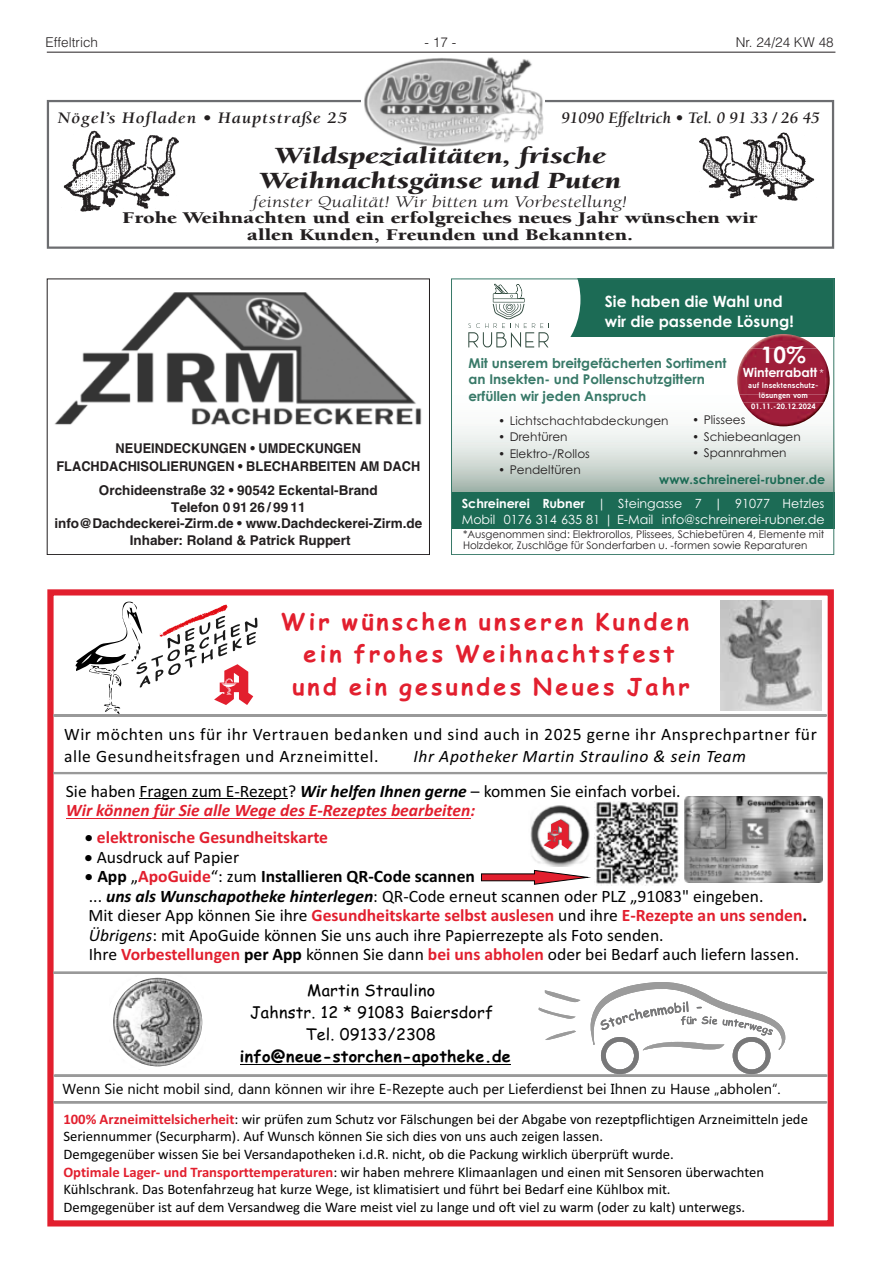
<style>
.page{position:relative;width:881px;height:1263px;background:#fff}
.page>*{position:absolute;margin:0;border:0;box-sizing:border-box;transform-origin:0 0}
.t1{font:28.65px "Century Gothic Pro";color:#231f20}
.t2{font:italic 900 23.85px/24.8px "Berkeley LT";color:#231f20;text-align:center;scale:1.28 1}
.t3{font:700 23.25px/32.4px "Comic Sans MS";letter-spacing:.135em;color:#e21f2e;text-align:center}
.t4{font:700 22.65px "Century Gothic Pro";color:#fff}
.t5{font:17.4px/19.5px "Calibri";color:#000}
.t6{font:17.4px/21.3px "Calibri";letter-spacing:.035em;color:#000}
.t7{font:italic 700 17.4px "Calibri";color:#e21f2e}
.t8{font:700 17.4px "Calibri";color:#e21f2e}
.t9{font:900 16.8px/16.8px "Berkeley LT";color:#231f20;text-align:center;scale:1.28 1}
.t10{font:italic 16.8px "Berkeley LT";color:#231f20;scale:1.28 1}
.t11{font:italic 700 16.5px "Berkeley LT";color:#231f20}
.t12{font:italic 700 16.5px "Berkeley LT";letter-spacing:.05em;color:#231f20;scale:1.1 1}
.t13{font:15.9px/22.2px "Comic Sans MS";letter-spacing:.015em;color:#000;text-align:center}
.t14{font:700 15.9px "Comic Sans MS";letter-spacing:.02em;color:#000}
.t15{font:700 15.6px/20.7px "Century Gothic Pro";color:#fff}
.t16{font:14.55px/17.7px "Calibri";color:#000}
.t17{font:14.55px "Ebrima";color:#000}
.t18{font:700 13.5px/16.5px "Helvetica LT";color:#231f20;text-align:center}
.t19{font:700 13.5px/16.2px "Century Gothic";color:#387968}
.t20{font:700 13.5px/18px "Helvetica LT";color:#231f20;text-align:center;scale:.95 1}
.t21{font:300 13.5px "Helvetica LT";color:#231f20}
.t22{font:700 12.6px/23.7px "Century Gothic Pro";color:#1c6b55;text-align:right}
.t23{font:12.6px "Century Gothic Pro";color:#fff}
.t24{font:700 12.6px "Century Gothic Pro";color:#fff}
.t25{font:12px "Century Gothic Pro";color:#231f20}
.t26{font:10.5px/11.1px "Century Gothic";color:#231f20}
.t27{font:700 8.1px/9.6px "Aaux Next";letter-spacing:.01em;color:#fff;text-align:center}
.t28{font:700 7.5px "Century Gothic Pro";letter-spacing:.02em;color:#fff}
.s1{font-family:"Aaux Next";font-weight:400;font-size:11.25px}
.s2{color:#fff}
.s3{font-weight:400;color:#fff}
.s4{font-style:italic}
.s5{font-weight:700;font-style:italic}
.s6{color:#000}
.s7{font-weight:700}
.s8{font-weight:700;color:#e21f2e}
</style>
<div class="page">
<hr style="left:47px;top:52px;width:788px;height:1px;background:#231f20">
<div style="left:47px;top:589px;width:786px;height:637px;border:6px solid #e21f2e"></div>
<svg style="left:75px;top:602px;width:182px;height:112px"></svg>
<hr style="left:240px;top:1064px;width:270px;height:1px;background:#000">
<svg style="left:538px;top:990px;width:42px;height:29px"></svg>
<svg style="left:545px;top:1030px;width:31px;height:10px"></svg>
<svg style="left:590px;top:982px;width:194px;height:92px"></svg>
<img style="left:114px;top:979px;width:87px;height:86px">
<div style="left:107px;top:972px;width:101px;height:100px;border:6px solid #fff;border-radius:50%"></div>
<div style="left:53px;top:714px;width:773px;height:3px;border:2px solid #999"></div>
<div style="left:53px;top:772px;width:773px;height:2px;border:2px solid #999"></div>
<hr style="left:139px;top:798px;width:149px;height:1px;background:#000">
<hr style="left:66px;top:818px;width:404px;height:1px;background:#e21f2e">
<img style="left:684px;top:796px;width:137px;height:86px">
<img style="left:594px;top:801px;width:85px;height:84px">
<img style="left:530px;top:805px;width:60px;height:62px">
<svg style="left:543px;top:819px;width:29px;height:30px"></svg>
<img style="left:720px;top:601px;width:101px;height:109px">
<svg style="left:481px;top:870px;width:108px;height:15px"></svg>
<div style="left:53px;top:971px;width:773px;height:3px;border:2px solid #999"></div>
<div style="left:54px;top:1074px;width:773px;height:3px;border:2px solid #999"></div>
<div style="left:53px;top:1101px;width:774px;height:2px;border:2px solid #999"></div>
<img style="left:54px;top:292px;width:368px;height:133px">
<svg style="left:453px;top:347px;width:378px;height:146px"></svg>
<div style="left:451px;top:279px;width:382px;height:58px;background:#1c6b55"></div>
<div style="left:451px;top:493px;width:382px;height:36px;background:#1c6b55"></div>
<svg style="left:453px;top:281px;width:127px;height:93px"></svg>
<img style="left:737px;top:334px;width:79px;height:59px">
<svg style="left:824px;top:395px;width:3px;height:5px"></svg>
<img style="left:824px;top:360px;width:5px;height:35px">
<img style="left:742px;top:403px;width:81px;height:23px">
<img style="left:738px;top:348px;width:86px;height:55px">
<div style="left:451px;top:279px;width:382px;height:276px;border:1px solid #387968"></div>
<img style="left:63px;top:130px;width:116px;height:82px">
<div style="left:47px;top:100px;width:786px;height:149px;border:2px solid #6c6d70"></div>
<img style="left:361px;top:57px;width:183px;height:90px">
<img style="left:699px;top:132px;width:116px;height:69px">
<p class="t21" style="left:45px;top:34px;width:54px">Effeltrich</p>
<p class="t21" style="left:424px;top:34px;width:33px">- 17 -</p>
<p class="t21" style="left:735px;top:34px;width:99px">Nr. 24/24 KW 48</p>
<p class="t12" style="left:58px;top:109px;width:264px">Nögel’s Hofladen • Hauptstraße 25</p>
<p class="t11" style="left:561px;top:109px;width:260px">91090 Effeltrich • Tel. 0 91 33 / 26 45</p>
<h2 class="t2" style="left:259px;top:143px;width:284px">Wildspezialitäten, frische<br>Weihnachtsgänse und Puten</h2>
<p class="t10" style="left:253px;top:193px;width:294px">feinster Qualität! Wir bitten um Vorbestellung!</p>
<p class="t9" style="left:122px;top:210px;width:497px">Frohe Weihnachten und ein erfolgreiches neues Jahr wünschen wir allen Kunden, Freunden und Bekannten.</p>
<p class="t15" style="left:604px;top:290px;width:190px">Sie haben die Wahl und wir die passende Lösung!</p>
<p class="t20" style="left:56px;top:439px;width:384px">NEUEINDECKUNGEN • UMDECKUNGEN<br>FLACHDACHISOLIERUNGEN • BLECHARBEITEN AM DACH</p>
<p class="t18" style="left:54px;top:482px;width:369px">Orchideenstraße 32 • 90542 Eckental-Brand<br>Telefon 0 91 26 / 99 11<br>info@Dachdeckerei-Zirm.de • www.Dachdeckerei-Zirm.de Inhaber: Roland &amp; Patrick Ruppert</p>
<p class="t19" style="left:468px;top:355px;width:259px">Mit unserem breitgefächerten Sortiment an Insekten- und Pollenschutzgittern erfüllen wir jeden Anspruch</p>
<h3 class="t4" style="left:760px;top:340px;width:46px">10%</h3>
<p class="t24" style="left:742px;top:365px;width:83px">Winterrabatt <span class="s1">*</span></p>
<p class="t27" style="left:748px;top:380px;width:72px">auf Insektenschutz&shy;lösungen vom</p>
<p class="t28" style="left:750px;top:402px;width:66px">01.11.-20.12.2024</p>
<h1 class="t1" style="left:691px;top:402px;width:9px">·</h1>
<p class="t25" style="left:703px;top:412px;width:43px">Plissees</p>
<h1 class="t1" style="left:691px;top:419px;width:9px">·</h1>
<p class="t25" style="left:703px;top:429px;width:98px">Schiebeanlagen</p>
<h1 class="t1" style="left:691px;top:435px;width:9px">·</h1>
<p class="t25" style="left:703px;top:446px;width:84px">Spannrahmen</p>
<h1 class="t1" style="left:497px;top:403px;width:9px">·</h1>
<p class="t25" style="left:509px;top:413px;width:160px">Lichtschachtabdeckungen</p>
<h1 class="t1" style="left:497px;top:419px;width:9px">·</h1>
<p class="t25" style="left:509px;top:430px;width:59px">Drehtüren</p>
<h1 class="t1" style="left:497px;top:436px;width:9px">·</h1>
<p class="t25" style="left:509px;top:446px;width:82px">Elektro-/Rollos</p>
<h1 class="t1" style="left:497px;top:452px;width:9px">·</h1>
<p class="t25" style="left:509px;top:463px;width:72px">Pendeltüren</p>
<p class="t22" style="left:461px;top:467px;width:365px">www.schreinerei-rubner.de<br><span class="s2">Schreinerei Rubner</span> <span class="s3">| Steingasse 7 | 91077 Hetzles</span></p>
<p class="t23" style="left:461px;top:511px;width:364px">Mobil 0176 314 635 81 | E-Mail info@schreinerei-rubner.de</p>
<p class="t26" style="left:463px;top:529px;width:362px">*Ausgenommen sind: Elektrorollos, Plissees, Schiebetüren 4, Elemente mit<br>Holzdekor, Zuschläge für Sonderfarben u. -formen sowie Reparaturen</p>
<h3 class="t3" style="left:281px;top:604px;width:409px">Wir wünschen unseren Kunden ein frohes Weihnachtsfest und ein gesundes Neues Jahr</h3>
<p class="t6" style="left:64px;top:724px;width:754px">Wir möchten uns für ihr Vertrauen bedanken und sind auch in 2025 gerne ihr Ansprechpartner für alle Gesundheitsfragen und Arzneimittel.</p>
<p class="t5" style="left:66px;top:738px;width:681px;line-height:35.1px;text-indent:347px"><span class="s4">Ihr Apotheker Martin Straulino &amp; sein Team<br></span>Sie haben Fragen zum E-Rezept? <span class="s5">Wir helfen Ihnen gerne</span> – kommen Sie einfach vorbei.</p>
<p class="t7" style="left:66px;top:798px;width:411px">Wir können für Sie alle Wege des E-Rezeptes bearbeiten:</p>
<p class="t8" style="left:85px;top:825px;width:244px"><span class="s6">•</span> elektronische Gesundheitskarte</p>
<p class="t5" style="left:85px;top:847px;width:156px">• Ausdruck auf Papier</p>
<p class="t5" style="left:85px;top:866px;width:723px">• <span class="s7">App</span> „<span class="s8">ApoGuide</span>“: zum <span class="s7">Installieren QR-Code scannen<br></span>... <span class="s5">uns als Wunschapotheke hinterlegen</span>: QR-Code erneut scannen oder PLZ „91083" eingeben.<br>Mit dieser App können Sie ihre <span class="s8">Gesundheitskarte selbst auslesen</span> und ihre <span class="s8">E-Rezepte an uns senden</span><span class="s7">.<br></span><span class="s4">Übrigens</span>: mit ApoGuide können Sie uns auch ihre Papierrezepte als Foto senden.<br>Ihre <span class="s8">Vorbestellungen</span> <span class="s7">per App</span> können Sie dann <span class="s8">bei uns abholen</span> oder bei Bedarf auch liefern lassen.</p>
<p class="t13" style="left:250px;top:978px;width:245px">Martin Straulino<br>Jahnstr. 12 * 91083 Baiersdorf<br>Tel. 09133/2308</p>
<p class="t14" style="left:240px;top:1045px;width:272px">info@neue-storchen-apotheke.de</p>
<p class="t17" style="left:62px;top:1078px;width:719px">Wenn Sie nicht mobil sind, dann können wir ihre E-Rezepte auch per Lieferdienst bei Ihnen zu Hause „abholen“.</p>
<p class="t16" style="left:63px;top:1109px;width:745px"><span class="s8">100% Arzneimittelsicherheit</span>: wir prüfen zum Schutz vor Fälschungen bei der Abgabe von rezeptpflichtigen Arzneimitteln jede Seriennummer (Securpharm). Auf Wunsch können Sie sich dies von uns auch zeigen lassen.<br>Demgegenüber wissen Sie bei Versandapotheken i.d.R. nicht, ob die Packung wirklich überprüft wurde.<br><span class="s8">Optimale Lager- und Transporttemperaturen</span>: wir haben mehrere Klimaanlagen und einen mit Sensoren überwachten Kühlschrank. Das Botenfahrzeug hat kurze Wege, ist klimatisiert und führt bei Bedarf eine Kühlbox mit.<br>Demgegenüber ist auf dem Versandweg die Ware meist viel zu lange und oft viel zu warm (oder zu kalt) unterwegs.</p>
</div>
